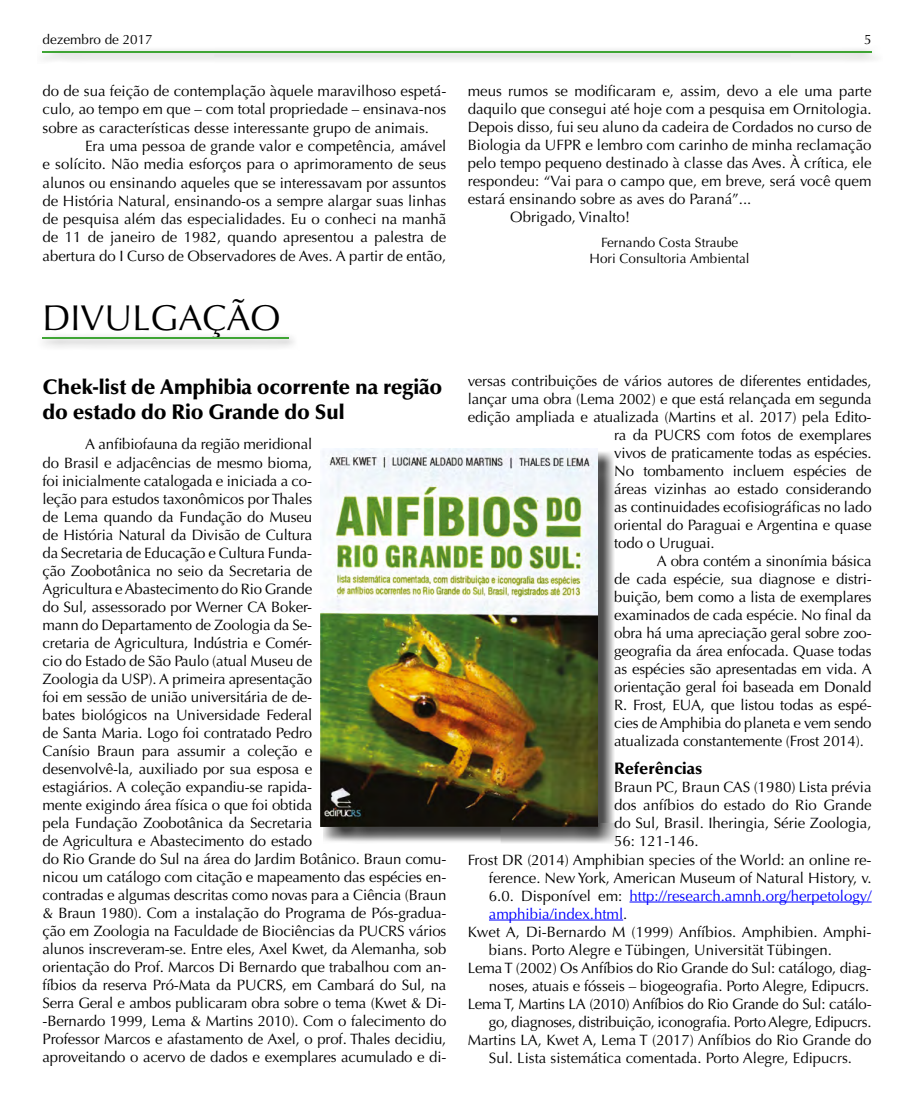
<style>
.page{position:relative;width:918px;height:1106px;background:#fff}
.page>*{position:absolute;margin:0;border:0;box-sizing:border-box;transform-origin:0 0}
.t1{font:36px "Optima";color:#000}
.t2{font:900 21px/25.2px "Optima";letter-spacing:-.01em;color:#000}
.t3{font:900 16.5px "Optima";color:#000}
.t4{font:15px/18px "Optima";letter-spacing:-.01em;color:#000;text-align:justify}
.t5{font:15px "Optima";color:#00f}
.t6{font:13.5px/16.2px "Optima";color:#000;text-align:center}
.s1{color:#000}
</style>
<div class="page">
<div style="left:38px;top:45px;width:845px;height:19px;background:#f2f2f2"></div>
<hr style="left:43px;top:51px;width:829px;height:2px;background:#3fa535">
<div style="left:38px;top:332px;width:262px;height:18px;background:#000;opacity:.55"></div>
<hr style="left:43px;top:337px;width:246px;height:2px;background:#3fa535">
<div style="left:323px;top:450px;width:294px;height:395px;background:#000;opacity:.75"></div>
<img style="left:321px;top:448px;width:276px;height:378px">
<hr style="left:630px;top:901px;width:242px;height:1px;background:#00f">
<hr style="left:489px;top:919px;width:134px;height:1px;background:#00f">
<p class="t6" style="left:43px;top:31px;width:112px">dezembro de 2017</p>
<p class="t6" style="left:864px;top:31px;width:9px">5</p>
<p class="t4" style="left:43px;top:82px;width:405px">do de sua feição de contemplação àquele maravilhoso espetá&shy;culo, ao tempo em que – com total propriedade – ensinava-nos sobre as características desse interessante grupo de animais.</p>
<p class="t4" style="left:43px;top:137px;width:405px;text-indent:43px">Era uma pessoa de grande valor e competência, amável e solícito. Não media esforços para o aprimoramento de seus alunos ou ensinando aqueles que se interessavam por assuntos de História Natural, ensinando-os a sempre alargar suas linhas de pesquisa além das especialidades. Eu o conheci na manhã de 11 de janeiro de 1982, quando apresentou a palestra de abertura do I Curso de Observadores de Aves. A partir de então,</p>
<h1 class="t1" style="left:43px;top:296px;width:240px">DIVULGAÇÃO</h1>
<h2 class="t2" style="left:43px;top:374px;width:401px">Chek-list de Amphibia ocorrente na região do estado do Rio Grande do Sul</h2>
<p class="t4" style="left:43px;top:435px;width:405px;text-align:left;text-indent:43px">A anfibiofauna da região meridional<br>do Brasil e adjacências de mesmo bioma,<br>foi inicialmente catalogada e iniciada a co-<br>leção para estudos taxonômicos por Thales<br>de Lema quando da Fundação do Museu<br>de História Natural da Divisão de Cultura<br>da Secretaria de Educação e Cultura Funda-<br>ção Zoobotânica no seio da Secretaria de<br>Agricultura e Abastecimento do Rio Grande<br>do Sul, assessorado por Werner CA Boker-<br>mann do Departamento de Zoologia da Se-<br>cretaria de Agricultura, Indústria e Comér-<br>cio do Estado de São Paulo (atual Museu de<br>Zoologia da USP). A primeira apresentação<br>foi em sessão de união universitária de de-<br>bates biológicos na Universidade Federal<br>de Santa Maria. Logo foi contratado Pedro<br>Canísio Braun para assumir a coleção e<br>desenvolvê-la, auxiliado por sua esposa e<br>estagiários. A coleção expandiu-se rapida-<br>mente exigindo área física o que foi obtida<br>pela Fundação Zoobotânica da Secretaria<br>de Agricultura e Abastecimento do estado<br>do Rio Grande do Sul na área do Jardim Botânico. Braun comu&shy;nicou um catálogo com citação e mapeamento das espécies en&shy;contradas e algumas descritas como novas para a Ciência (Braun &amp; Braun 1980). Com a instalação do Programa de Pós-gradua&shy;ção em Zoologia na Faculdade de Biociências da PUCRS vários alunos inscreveram-se. Entre eles, Axel Kwet, da Alemanha, sob orientação do Prof. Marcos Di Bernardo que trabalhou com an&shy;fíbios da reserva Pró-Mata da PUCRS, em Cambará do Sul, na Serra Geral e ambos publicaram obra sobre o tema (Kwet &amp; Di--Bernardo 1999, Lema &amp; Martins 2010). Com o falecimento do Professor Marcos e afastamento de Axel, o prof. Thales decidiu, aproveitando o acervo de dados e exemplares acumulado e di-</p>
<p class="t4" style="left:468px;top:82px;width:405px">meus rumos se modificaram e, assim, devo a ele uma parte</p>
<p class="t4" style="left:468px;top:100px;width:405px">daquilo que consegui até hoje com a pesquisa em Ornitologia.</p>
<p class="t4" style="left:468px;top:118px;width:405px">Depois disso, fui seu aluno da cadeira de Cordados no curso de</p>
<p class="t4" style="left:468px;top:136px;width:405px">Biologia da UFPR e lembro com carinho de minha reclamação</p>
<p class="t4" style="left:468px;top:154px;width:405px">pelo tempo pequeno destinado à classe das Aves. À crítica, ele</p>
<p class="t4" style="left:468px;top:172px;width:405px">respondeu: “Vai para o campo que, em breve, será você quem</p>
<p class="t4" style="left:468px;top:190px;width:285px">estará ensinando sobre as aves do Paraná”...</p>
<p class="t4" style="left:510px;top:208px;width:121px">Obrigado, Vinalto!</p>
<p class="t6" style="left:590px;top:234px;width:162px">Fernando Costa Straube<br>Hori Consultoria Ambiental</p>
<p class="t4" style="left:468px;top:372px;width:405px">versas contribuições de vários autores de diferentes entidades,</p>
<p class="t4" style="left:468px;top:390px;width:405px">lançar uma obra (Lema 2002) e que está relançada em segunda</p>
<p class="t4" style="left:468px;top:408px;width:405px">edição ampliada e atualizada (Martins et al. 2017) pela Edito-</p>
<p class="t4" style="left:614px;top:426px;width:259px">ra da PUCRS com fotos de exemplares</p>
<p class="t4" style="left:614px;top:444px;width:259px">vivos de praticamente todas as espécies.</p>
<p class="t4" style="left:614px;top:462px;width:259px">No tombamento incluem espécies de</p>
<p class="t4" style="left:614px;top:480px;width:259px">áreas vizinhas ao estado considerando</p>
<p class="t4" style="left:614px;top:498px;width:259px">as continuidades ecofisiográficas no lado</p>
<p class="t4" style="left:614px;top:516px;width:259px">oriental do Paraguai e Argentina e quase</p>
<p class="t4" style="left:614px;top:534px;width:102px">todo o Uruguai.</p>
<p class="t4" style="left:657px;top:552px;width:216px">A obra contém a sinonímia básica</p>
<p class="t4" style="left:614px;top:570px;width:259px">de cada espécie, sua diagnose e distri-</p>
<p class="t4" style="left:614px;top:588px;width:259px">buição, bem como a lista de exemplares</p>
<p class="t4" style="left:614px;top:606px;width:259px">examinados de cada espécie. No final da</p>
<p class="t4" style="left:614px;top:624px;width:259px">obra há uma apreciação geral sobre zoo-</p>
<p class="t4" style="left:614px;top:642px;width:259px">geografia da área enfocada. Quase todas</p>
<p class="t4" style="left:614px;top:660px;width:259px">as espécies são apresentadas em vida. A</p>
<p class="t4" style="left:614px;top:678px;width:259px">orientação geral foi baseada em Donald</p>
<p class="t4" style="left:614px;top:696px;width:259px">R. Frost, EUA, que listou todas as espé-</p>
<p class="t4" style="left:614px;top:714px;width:259px">cies de Amphibia do planeta e vem sendo</p>
<p class="t4" style="left:614px;top:732px;width:251px">atualizada constantemente (Frost 2014).</p>
<p class="t3" style="left:614px;top:759px;width:90px">Referências</p>
<p class="t4" style="left:614px;top:778px;width:259px">Braun PC, Braun CAS (1980) Lista prévia</p>
<p class="t4" style="left:614px;top:796px;width:259px">dos anfíbios do estado do Rio Grande</p>
<p class="t4" style="left:614px;top:814px;width:259px">do Sul, Brasil. Iheringia, Série Zoologia,</p>
<p class="t4" style="left:614px;top:832px;width:86px">56: 121-146.</p>
<p class="t4" style="left:468px;top:850px;width:405px">Frost DR (2014) Amphibian species of the World: an online re-</p>
<p class="t4" style="left:489px;top:868px;width:384px">ference. New York, American Museum of Natural History, v.</p>
<p class="t5" style="left:489px;top:886px;width:384px"><span class="s1">6.0. Disponível em:</span> http://research.amnh.org/herpetology/</p>
<p class="t5" style="left:489px;top:904px;width:140px">amphibia/index.html<span class="s1">.</span></p>
<p class="t4" style="left:468px;top:922px;width:405px">Kwet A, Di-Bernardo M (1999) Anfíbios. Amphibien. Amphi-</p>
<p class="t4" style="left:489px;top:940px;width:344px">bians. Porto Alegre e Tübingen, Universität Tübingen.</p>
<p class="t4" style="left:468px;top:958px;width:405px">Lema T (2002) Os Anfíbios do Rio Grande do Sul: catálogo, diag-</p>
<p class="t4" style="left:489px;top:976px;width:382px">noses, atuais e fósseis – biogeografia. Porto Alegre, Edipucrs.</p>
<p class="t4" style="left:468px;top:994px;width:405px">Lema T, Martins LA (2010) Anfíbios do Rio Grande do Sul: catálo-</p>
<p class="t4" style="left:489px;top:1012px;width:384px">go, diagnoses, distribuição, iconografia. Porto Alegre, Edipucrs.</p>
<p class="t4" style="left:468px;top:1030px;width:405px">Martins LA, Kwet A, Lema T (2017) Anfíbios do Rio Grande do</p>
<p class="t4" style="left:489px;top:1048px;width:365px">Sul. Lista sistemática comentada. Porto Alegre, Edipucrs.</p>
</div>
